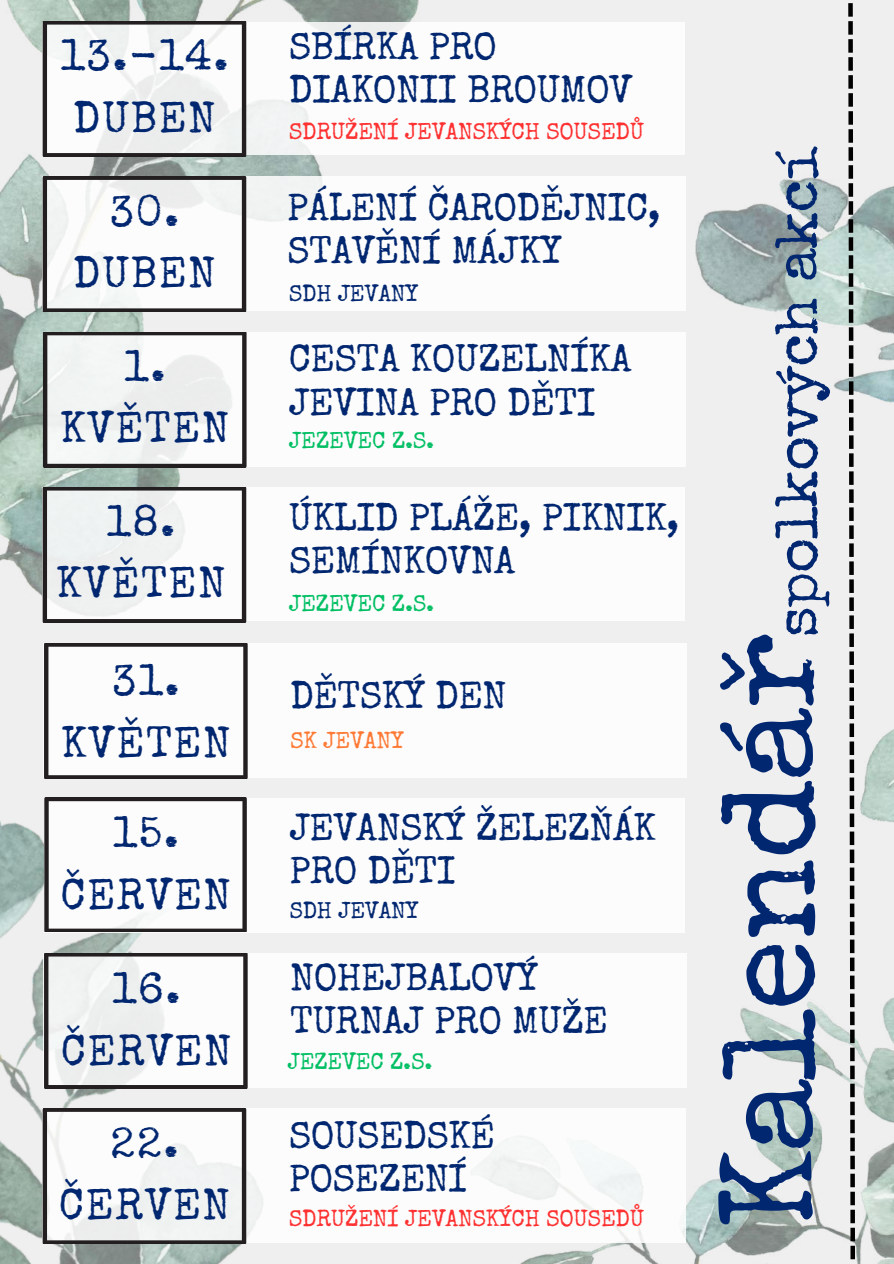
<style>
.page{position:relative;width:894px;height:1264px;background:#fff}
.page>*{position:absolute;margin:0;border:0;box-sizing:border-box;transform-origin:0 0}
.t1{font:60px "Special Elite";letter-spacing:-.015em;color:#022771}
.t2{font:43.8px/61.7px "Special Elite";letter-spacing:.035em;color:#022771;text-align:center}
.t3{font:43.65px/61.7px "Special Elite";letter-spacing:.035em;color:#022771;text-align:center}
.t4{font:38.4px/43.2px "Special Elite";letter-spacing:-.015em;color:#022771}
.t5{font:38.25px/43.2px "Special Elite";letter-spacing:-.015em;color:#022771}
.t6{font:23.25px "Special Elite";letter-spacing:-.015em;color:#ff3131}
.t7{font:23.25px "Special Elite";letter-spacing:-.015em;color:#00bf63}
.t8{font:23.25px "Special Elite";letter-spacing:-.015em;color:#022771}
.t9{font:23.25px "Special Elite";letter-spacing:-.015em;color:#ff7934}
.s1{font-size:132px}
</style>
<div class="page">
<div style="left:0;top:0;width:893px;height:1263px;background:#efefef"></div>
<img style="left:0;top:0;width:498px;height:657px">
<img style="left:738px;top:916px;width:155px;height:347px">
<img style="left:695px;top:177px;width:198px;height:739px">
<div style="left:43px;top:23px;width:642px;height:132px;background:#fff"></div>
<svg style="left:43px;top:21px;width:203px;height:135px"></svg>
<div style="left:43px;top:177px;width:642px;height:134px;background:#fff"></div>
<svg style="left:43px;top:177px;width:203px;height:135px"></svg>
<div style="left:43px;top:332px;width:642px;height:134px;background:#fff"></div>
<svg style="left:43px;top:332px;width:203px;height:135px"></svg>
<div style="left:43px;top:487px;width:642px;height:133px;background:#fff"></div>
<svg style="left:43px;top:487px;width:203px;height:135px"></svg>
<div style="left:44px;top:643px;width:642px;height:135px;background:#fff"></div>
<svg style="left:44px;top:643px;width:203px;height:135px"></svg>
<img style="left:0;top:778px;width:738px;height:485px">
<div style="left:43px;top:1108px;width:642px;height:135px;background:#fff"></div>
<svg style="left:43px;top:1108px;width:203px;height:135px"></svg>
<div style="left:44px;top:953px;width:642px;height:134px;background:#fff"></div>
<svg style="left:44px;top:953px;width:203px;height:135px"></svg>
<div style="left:44px;top:798px;width:640px;height:134px;background:#fff"></div>
<svg style="left:44px;top:798px;width:203px;height:133px"></svg>
<svg style="left:848px;top:3px;width:6px;height:1256px"></svg>
<p class="t2" style="left:60px;top:25px;width:170px;text-align:left">13.-14.<br>DUBEN</p>
<p class="t2" style="left:73px;top:181px;width:144px">30.<br>DUBEN</p>
<p class="t2" style="left:60px;top:336px;width:171px">1.<br>KVĚTEN</p>
<p class="t2" style="left:56px;top:491px;width:171px">18.<br>KVĚTEN</p>
<p class="t2" style="left:61px;top:650px;width:171px">31.<br>KVĚTEN</p>
<p class="t3" style="left:61px;top:802px;width:172px">15.<br>ČERVEN</p>
<p class="t3" style="left:61px;top:958px;width:172px">16.<br>ČERVEN</p>
<p class="t2" style="left:59px;top:1112px;width:173px">22.<br>ČERVEN</p>
<p class="t4" style="left:289px;top:25px;width:345px">SBÍRKA PRO<br>DIAKONII BROUMOV</p>
<p class="t6" style="left:289px;top:117px;width:357px">SDRUŽENÍ JEVANSKÝCH SOUSEDŮ</p>
<p class="t4" style="left:287px;top:186px;width:375px">PÁLENÍ ČARODĚJNIC,<br>STAVĚNÍ MÁJKY</p>
<p class="t8" style="left:289px;top:278px;width:131px">SDH JEVANY</p>
<p class="t4" style="left:289px;top:337px;width:344px">CESTA KOUZELNÍKA<br>JEVINA PRO DĚTI</p>
<p class="t7" style="left:289px;top:426px;width:147px">JEZEVEC Z.S.</p>
<p class="t4" style="left:289px;top:496px;width:392px">ÚKLID PLÁŽE, PIKNIK,<br>SEMÍNKOVNA</p>
<p class="t7" style="left:289px;top:588px;width:147px">JEZEVEC Z.S.</p>
<p class="t4" style="left:290px;top:674px;width:218px">DĚTSKÝ DEN</p>
<p class="t9" style="left:290px;top:726px;width:115px">SK JEVANY</p>
<p class="t5" style="left:289px;top:806px;width:367px">JEVANSKÝ ŽELEZŇÁK<br>PRO DĚTI</p>
<p class="t8" style="left:289px;top:895px;width:130px">SDH JEVANY</p>
<p class="t5" style="left:290px;top:956px;width:319px">NOHEJBALOVÝ<br>TURNAJ PRO MUŽE</p>
<p class="t7" style="left:287px;top:1047px;width:146px">JEZEVEC Z.S.</p>
<p class="t4" style="left:289px;top:1114px;width:207px">SOUSEDSKÉ<br>POSEZENÍ</p>
<p class="t6" style="left:289px;top:1203px;width:357px">SDRUŽENÍ JEVANSKÝCH SOUSEDŮ</p>
<h1 class="t1" style="left:758px;top:1227px;width:1083px;rotate:-90deg"><span class="s1">Kalendář</span>spolkových akcí</h1>
</div>
